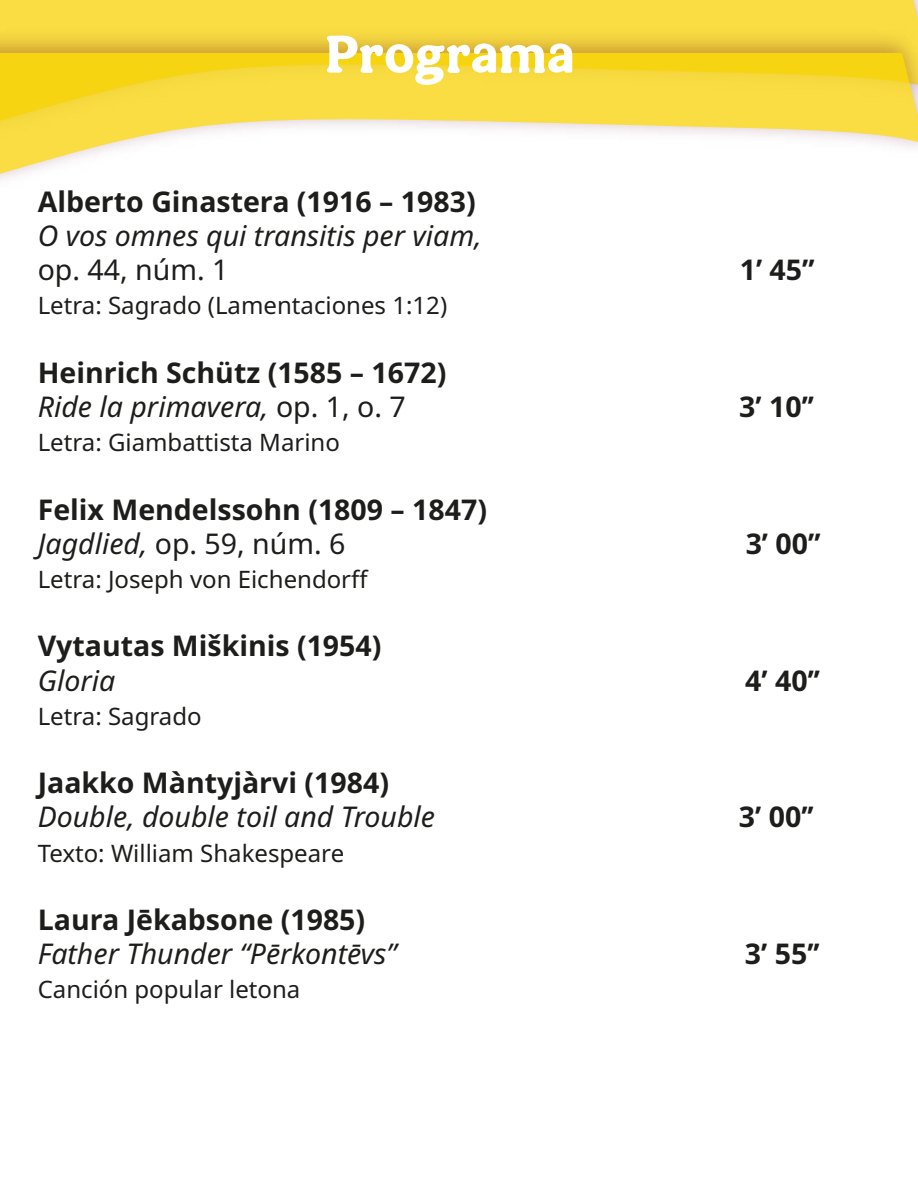
<style>
.page{position:relative;width:918px;height:1188px;background:#fff}
.page>*{position:absolute;margin:0;border:0;box-sizing:border-box;transform-origin:0 0}
.t1{font:700 50.25px "Patria";color:#fff}
.t2{font:700 28.5px/34.2px "Noto Sans";color:#1d1d1b}
.t3{font:italic 28.5px "Noto Sans";color:#1d1d1b}
.t4{font:28.5px "Noto Sans";color:#1d1d1b}
.t5{font:24px "Noto Sans";color:#1d1d1b}
.s1{font-weight:400;font-style:italic}
.s2{font-weight:400}
</style>
<div class="page">
<div style="left:0;top:0;width:918px;height:21px;background:#f9dd43"></div>
<img style="left:0;top:21px;width:918px;height:159px">
<svg style="left:0;top:53px;width:918px;height:125px"></svg>
<h1 class="t1" style="left:325px;top:22px;width:251px">Programa</h1>
<p class="t2" style="left:38px;top:185px;width:440px">Alberto Ginastera (1916 – 1983)</p>
<p class="t3" style="left:38px;top:215px;width:445px">O vos omnes qui transitis per viam,</p>
<p class="t4" style="left:38px;top:250px;width:192px">op. 44, núm. 1</p>
<p class="t2" style="left:740px;top:253px;width:76px">1’ 45’’</p>
<p class="t5" style="left:38px;top:289px;width:411px">Letra: Sagrado (Lamentaciones 1:12)</p>
<p class="t2" style="left:38px;top:356px;width:410px">Heinrich Schütz (1585 – 1672)<br><span class="s1">Ride la primavera,</span> <span class="s2">op. 1, o. 7</span></p>
<p class="t5" style="left:38px;top:426px;width:304px">Letra: Giambattista Marino</p>
<p class="t2" style="left:38px;top:493px;width:451px">Felix Mendelssohn (1809 – 1847)<br><span class="s1">Jagdlied,</span> <span class="s2">op. 59, núm. 6</span></p>
<p class="t5" style="left:38px;top:562px;width:333px">Letra: Joseph von Eichendorff</p>
<p class="t2" style="left:739px;top:390px;width:76px">3’ 10’’</p>
<p class="t2" style="left:746px;top:527px;width:76px">3’ 00’’</p>
<p class="t2" style="left:38px;top:630px;width:345px">Vytautas Miškinis (1954)</p>
<p class="t3" style="left:38px;top:660px;width:79px">Gloria</p>
<p class="t2" style="left:745px;top:664px;width:76px">4’ 40’’</p>
<p class="t5" style="left:38px;top:699px;width:165px">Letra: Sagrado</p>
<p class="t2" style="left:38px;top:766px;width:353px">Jaakko Màntyjàrvi (1984)</p>
<p class="t3" style="left:38px;top:796px;width:399px">Double, double toil and Trouble</p>
<p class="t2" style="left:739px;top:801px;width:76px">3’ 00’’</p>
<p class="t5" style="left:38px;top:836px;width:308px">Texto: William Shakespeare</p>
<p class="t2" style="left:38px;top:903px;width:329px">Laura Jēkabsone (1985)</p>
<p class="t3" style="left:38px;top:933px;width:360px">Father Thunder “Pērkontēvs”</p>
<p class="t2" style="left:745px;top:937px;width:76px">3’ 55’’</p>
<p class="t5" style="left:38px;top:973px;width:264px">Canción popular letona</p>
</div>
